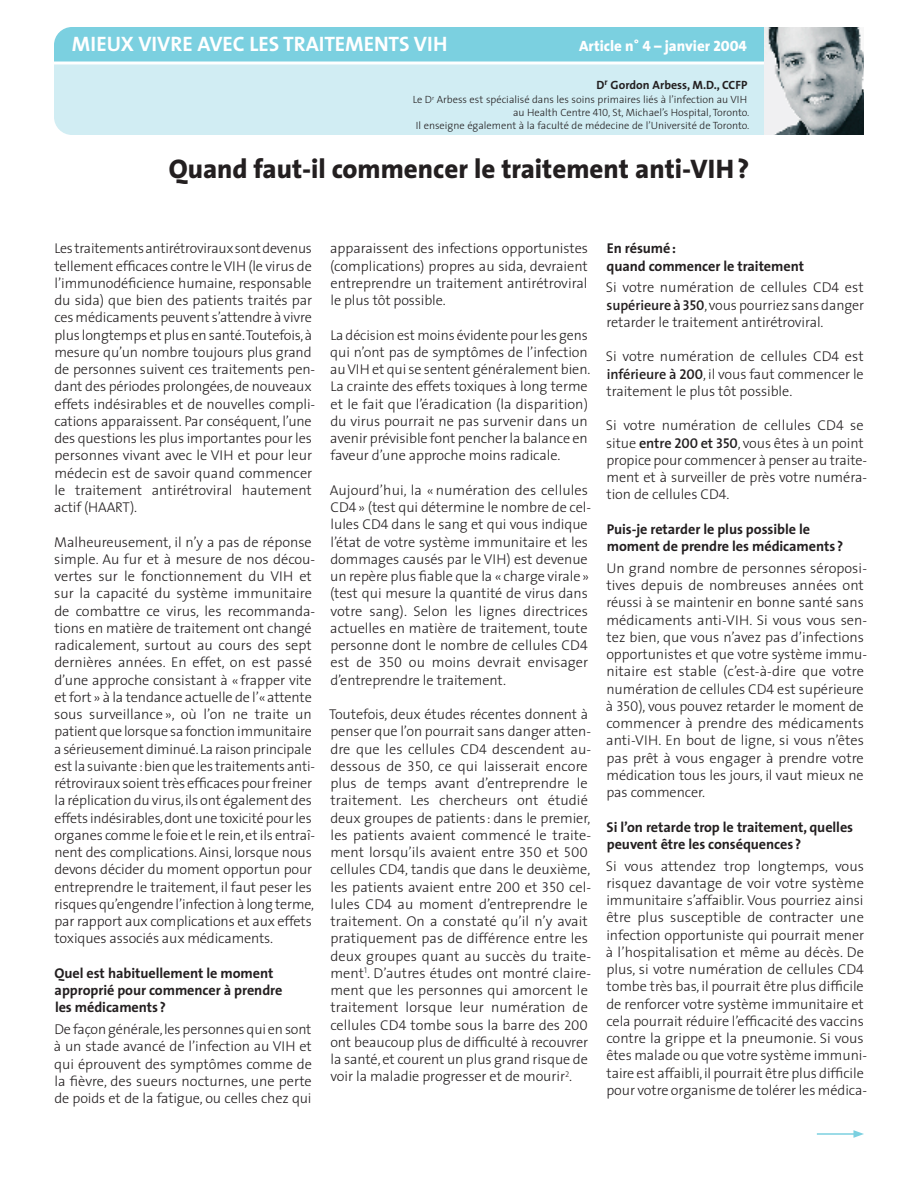
<style>
.page{position:relative;width:918px;height:1188px;background:#fff}
.page>*{position:absolute;margin:0;border:0;box-sizing:border-box;transform-origin:0 0}
.t1{font:800 27px "The Sans";color:#231f20}
.t2{font:700 21px "The Sans";color:#fff}
.t3{font:800 15px "The Sans";color:#fff}
.t4{font:300 14.25px/17.2px "The Sans";letter-spacing:-.005em;color:#231f20}
.t5{font:700 14.25px/17.2px "The Sans";letter-spacing:-.005em;color:#231f20}
.t6{font:700 12px "The Sans";color:#231f20}
.t7{font:300 10.5px/12.6px "The Sans";color:#231f20;text-align:right}
.s1{font-family:"The Sans Extra Bold Caps";font-weight:400}
.s2{font-family:"The Sans Light Caps";font-weight:400}
.s3{font-family:"The Sans Light Expert";font-weight:400}
.s4{font-weight:600}
.s5{font-family:"The Sans Semi Bold Caps";font-weight:400}
</style>
<div class="page">
<div style="left:54px;top:27px;width:710px;height:35px;background:#7bd0e0"></div>
<div style="left:54px;top:64px;width:710px;height:71px;background:#d1edf3"></div>
<img style="left:764px;top:27px;width:100px;height:108px">
<hr style="left:817px;top:1133px;width:39px;height:2px;background:#7bd0e0">
<svg style="left:853px;top:1130px;width:11px;height:8px"></svg>
<h2 class="t2" style="left:72px;top:27px;width:377px">MIEUX VIVRE AVEC LES TRAITEMENTS VIH</h2>
<p class="t3" style="left:579px;top:33px;width:169px">Article n˚ <span class="s1">4</span> – janvier <span class="s1">2004</span></p>
<p class="t6" style="left:597px;top:75px;width:152px">D<sup>r</sup> Gordon Arbess, M.D., CCFP</p>
<p class="t7" style="left:413px;top:93px;width:338px">Le D<sup>r</sup> Arbess est spécialisé dans les soins primaires liés à l’infection au VIH au Health Centre <span class="s2">410</span>, St, Michael’s Hospital, Toronto.<br>Il enseigne également à la faculté de médecine de l’Université de Toronto.</p>
<h1 class="t1" style="left:169px;top:146px;width:582px">Quand faut-il commencer le traitement anti-VIH ?</h1>
<p class="t4" style="left:54px;top:240px;width:262px">Les traitements antirétroviraux sont devenus tellement efficaces contre le VIH (le virus de l’immunodéficience humaine, responsable du sida) que bien des patients traités par ces médicaments peuvent s’attendre à vivre plus longtemps et plus en santé. Toutefois, à mesure qu’un nombre toujours plus grand de personnes suivent ces traitements pen&shy;dant des périodes prolongées, de nouveaux effets indésirables et de nouvelles compli&shy;cations apparaissent. Par conséquent, l’une des questions les plus importantes pour les personnes vivant avec le VIH et pour leur médecin est de savoir quand commencer le traitement antirétroviral hautement actif (HAART).</p>
<p class="t4" style="left:54px;top:533px;width:263px">Malheureusement, il n’y a pas de réponse simple. Au fur et à mesure de nos décou&shy;vertes sur le fonctionnement du VIH et sur la capacité du système immunitaire de combattre ce virus, les recommanda&shy;tions en matière de traitement ont changé radicalement, surtout au cours des sept dernières années. En effet, on est passé d’une approche consistant à « frapper vite et fort » à la tendance actuelle de l’« attente sous surveillance », où l’on ne traite un patient que lorsque sa fonction immunitaire a sérieusement diminué. La raison principale est la suivante : bien que les traitements anti&shy;rétroviraux soient très efficaces pour freiner la réplication du virus, ils ont également des effets indésirables, dont une toxicité pour les organes comme le foie et le rein, et ils entraî&shy;nent des complications. Ainsi, lorsque nous devons décider du moment opportun pour entreprendre le traitement, il faut peser les risques qu’engendre l’infection à long terme, par rapport aux complications et aux effets toxiques associés aux médicaments.</p>
<p class="t5" style="left:55px;top:964px;width:229px">Quel est habituellement le moment approprié pour commencer à prendre les médicaments ?</p>
<p class="t4" style="left:54px;top:1020px;width:260px;text-align:justify">De façon générale, les personnes qui en sont à un stade avancé de l’infection au VIH et qui éprouvent des symptômes comme de la fièvre, des sueurs nocturnes, une perte de poids et de la fatigue, ou celles chez qui</p>
<p class="t4" style="left:330px;top:240px;width:259px;text-align:justify">apparaissent des infections opportunistes (complications) propres au sida, devraient entreprendre un traitement antirétroviral le plus tôt possible.</p>
<p class="t4" style="left:330px;top:326px;width:262px">La décision est moins évidente pour les gens qui n’ont pas de symptômes de l’infection au VIH et qui se sentent généralement bien.<br>La crainte des effets toxiques à long terme et le fait que l’éradication (la disparition) du virus pourrait ne pas survenir dans un avenir prévisible font pencher la balance en faveur d’une approche moins radicale.</p>
<p class="t4" style="left:330px;top:481px;width:263px">Aujourd’hui, la « numération des cellules CD<span class="s2">4</span> » (test qui détermine le nombre de cel&shy;lules CD<span class="s2">4</span> dans le sang et qui vous indique l’état de votre système immunitaire et les dommages causés par le VIH) est devenue un repère plus fiable que la « charge virale » (test qui mesure la quantité de virus dans votre sang). Selon les lignes directrices actuelles en matière de traitement, toute personne dont le nombre de cellules CD<span class="s2">4 </span>est de <span class="s3">350</span> ou moins devrait envisager d’entreprendre le traitement.</p>
<p class="t4" style="left:329px;top:705px;width:264px">Toutefois, deux études récentes donnent à penser que l’on pourrait sans danger atten&shy;dre que les cellules CD<span class="s2">4</span> descendent au&shy;dessous de <span class="s2">350</span>, ce qui laisserait encore plus de temps avant d’entreprendre le traitement. Les chercheurs ont étudié deux groupes de patients : dans le premier, les patients avaient commencé le traite&shy;ment lorsqu’ils avaient entre <span class="s2">350</span> et <span class="s2">500 </span>cellules CD<span class="s2">4</span>, tandis que dans le deuxième, les patients avaient entre <span class="s2">200</span> et <span class="s2">350</span> cel&shy;lules CD<span class="s2">4</span> au moment d’entreprendre le traitement. On a constaté qu’il n’y avait pratiquement pas de différence entre les deux groupes quant au succès du traite&shy;ment<sup>1</sup>. D’autres études ont montré claire&shy;ment que les personnes qui amorcent le traitement lorsque leur numération de cellules CD<span class="s2">4</span> tombe sous la barre des <span class="s2">200 </span>ont beaucoup plus de difficulté à recouvrer la santé, et courent un plus grand risque de voir la maladie progresser et de mourir<sup>2</sup>.</p>
<p class="t5" style="left:606px;top:240px;width:199px">En résumé :<br>quand commencer le traitement</p>
<p class="t4" style="left:606px;top:278px;width:260px;text-align:justify">Si votre numération de cellules CD<span class="s2">4</span> est <span class="s4">supérieure à</span> <span class="s5">350</span>, vous pourriez sans danger retarder le traitement antirétroviral.</p>
<p class="t4" style="left:606px;top:347px;width:259px;text-align:justify">Si votre numération de cellules CD<span class="s2">4</span> est <span class="s4">inférieure à</span> <span class="s5">200</span>, il vous faut commencer le traitement le plus tôt possible.</p>
<p class="t4" style="left:606px;top:416px;width:263px">Si votre numération de cellules CD<span class="s2">4</span> se situe <span class="s4">entre</span> <span class="s5">200</span> <span class="s4">et</span> <span class="s5">350</span>, vous êtes à un point propice pour commencer à penser au traite&shy;ment et à surveiller de près votre numéra&shy;tion de cellules CD<span class="s2">4</span>.</p>
<p class="t5" style="left:607px;top:520px;width:238px">Puis-je retarder le plus possible le moment de prendre les médicaments ?</p>
<p class="t4" style="left:606px;top:559px;width:263px">Un grand nombre de personnes séroposi&shy;tives depuis de nombreuses années ont réussi à se maintenir en bonne santé sans médicaments anti-VIH. Si vous vous sen&shy;tez bien, que vous n’avez pas d’infections opportunistes et que votre système immu&shy;nitaire est stable (c’est-à-dire que votre numération de cellules CD<span class="s2">4</span> est supérieure à <span class="s2">350</span>), vous pouvez retarder le moment de commencer à prendre des médicaments anti-VIH. En bout de ligne, si vous n’êtes pas prêt à vous engager à prendre votre médication tous les jours, il vaut mieux ne pas commencer.</p>
<p class="t5" style="left:607px;top:818px;width:248px">Si l’on retarde trop le traitement, quelles peuvent être les conséquences ?</p>
<p class="t4" style="left:606px;top:857px;width:263px">Si vous attendez trop longtemps, vous risquez davantage de voir votre système immunitaire s’affaiblir. Vous pourriez ainsi être plus susceptible de contracter une infection opportuniste qui pourrait mener à l’hospitalisation et même au décès. De plus, si votre numération de cellules CD<span class="s2">4 </span>tombe très bas, il pourrait être plus difficile de renforcer votre système immunitaire et cela pourrait réduire l’efficacité des vaccins contre la grippe et la pneumonie. Si vous êtes malade ou que votre système immuni&shy;taire est affaibli, il pourrait être plus difficile pour votre organisme de tolérer les médica-</p>
</div>
